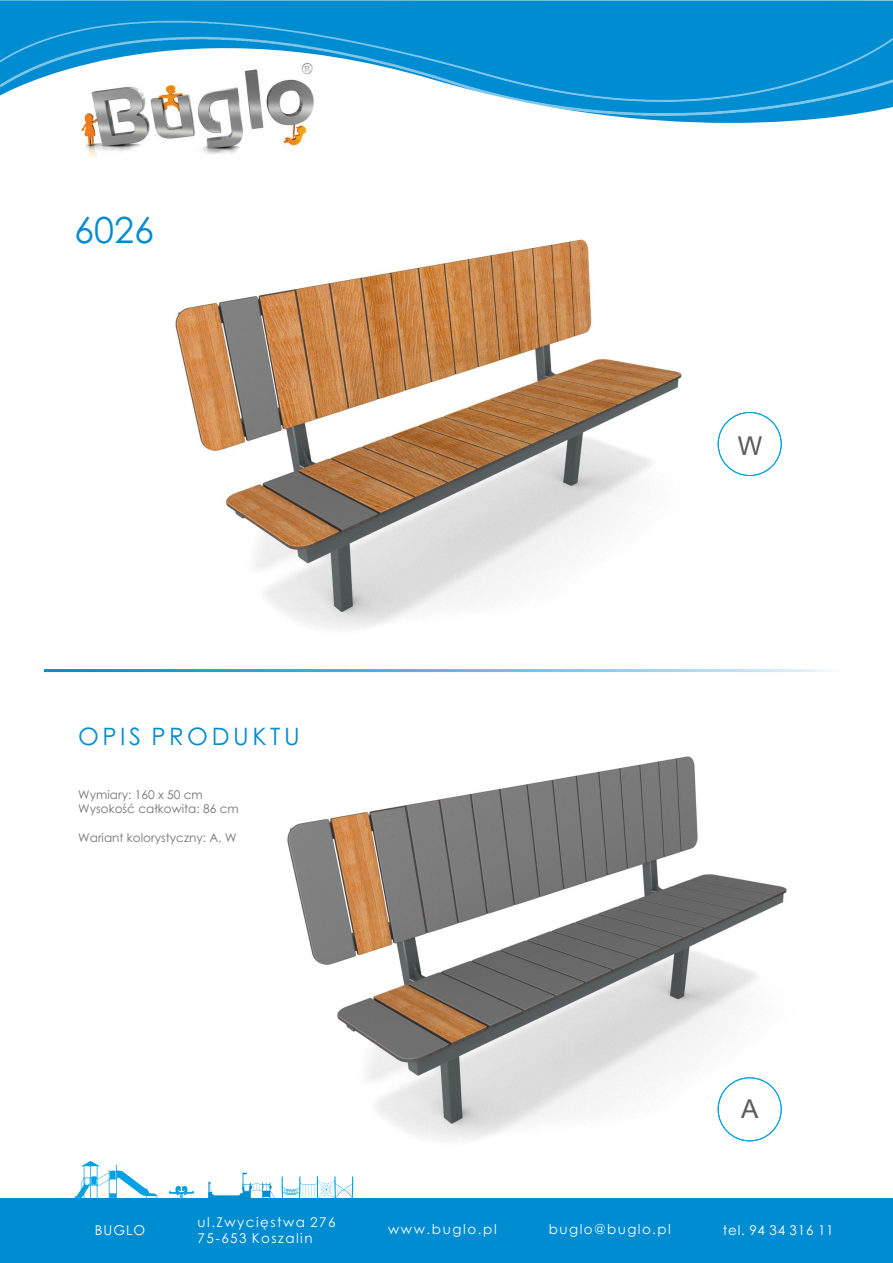
<style>
.page{position:relative;width:893px;height:1263px;background:#fff}
.page>*{position:absolute;margin:0;border:0;box-sizing:border-box;transform-origin:0 0}
.t1{font:36px "Century Gothic";color:#008cd1}
.t2{font:25.95px "Arial";color:#5c5c5c}
.t3{font:24px "Century Gothic";letter-spacing:.15em;color:#008cd1}
.t4{font:13.5px/16px "Century Gothic";letter-spacing:.105em;color:#fff}
.t5{font:13.5px "Century Gothic";letter-spacing:.055em;color:#fff}
.t6{font:12px/14.2px "Century Gothic";color:#737370}
</style>
<div class="page">
<img style="left:287px;top:756px;width:500px;height:385px">
<img style="left:175px;top:239px;width:507px;height:390px">
<div style="left:0;top:1199px;width:893px;height:64px;background:#008cd1"></div>
<svg style="left:208px;top:1172px;width:67px;height:27px"></svg>
<svg style="left:74px;top:1161px;width:84px;height:38px"></svg>
<svg style="left:169px;top:1186px;width:25px;height:13px"></svg>
<svg style="left:281px;top:1176px;width:72px;height:23px"></svg>
<svg style="left:0;top:0;width:893px;height:157px"></svg>
<img style="left:0;top:102px;width:893px;height:14px">
<img style="left:0;top:21px;width:893px;height:81px">
<hr style="left:44px;top:669px;width:807px;height:3px;background:#008cd1">
<svg style="left:717px;top:1077px;width:65px;height:65px"></svg>
<svg style="left:717px;top:412px;width:65px;height:64px"></svg>
<h1 class="t1" style="left:74px;top:216px;width:81px">6026</h1>
<h3 class="t3" style="left:78px;top:726px;width:223px">OPIS PRODUKTU</h3>
<p class="t6" style="left:78px;top:789px;width:162px">Wymiary: 160 x 50 cm<br>Wysokość całkowita: 86 cm</p>
<p class="t6" style="left:78px;top:832px;width:160px">Wariant kolorystyczny: A, W</p>
<h2 class="t2" style="left:738px;top:436px;width:26px">W</h2>
<h2 class="t2" style="left:741px;top:1099px;width:19px">A</h2>
<p class="t4" style="left:95px;top:1223px;width:52px">BUGLO</p>
<p class="t4" style="left:198px;top:1215px;width:140px">ul.Zwycięstwa 276<br>75-653 Koszalin</p>
<p class="t4" style="left:388px;top:1222px;width:110px">www.buglo.pl</p>
<p class="t4" style="left:549px;top:1222px;width:123px">buglo@buglo.pl</p>
<p class="t5" style="left:723px;top:1225px;width:112px">tel. 94 34 316 11</p>
</div>
